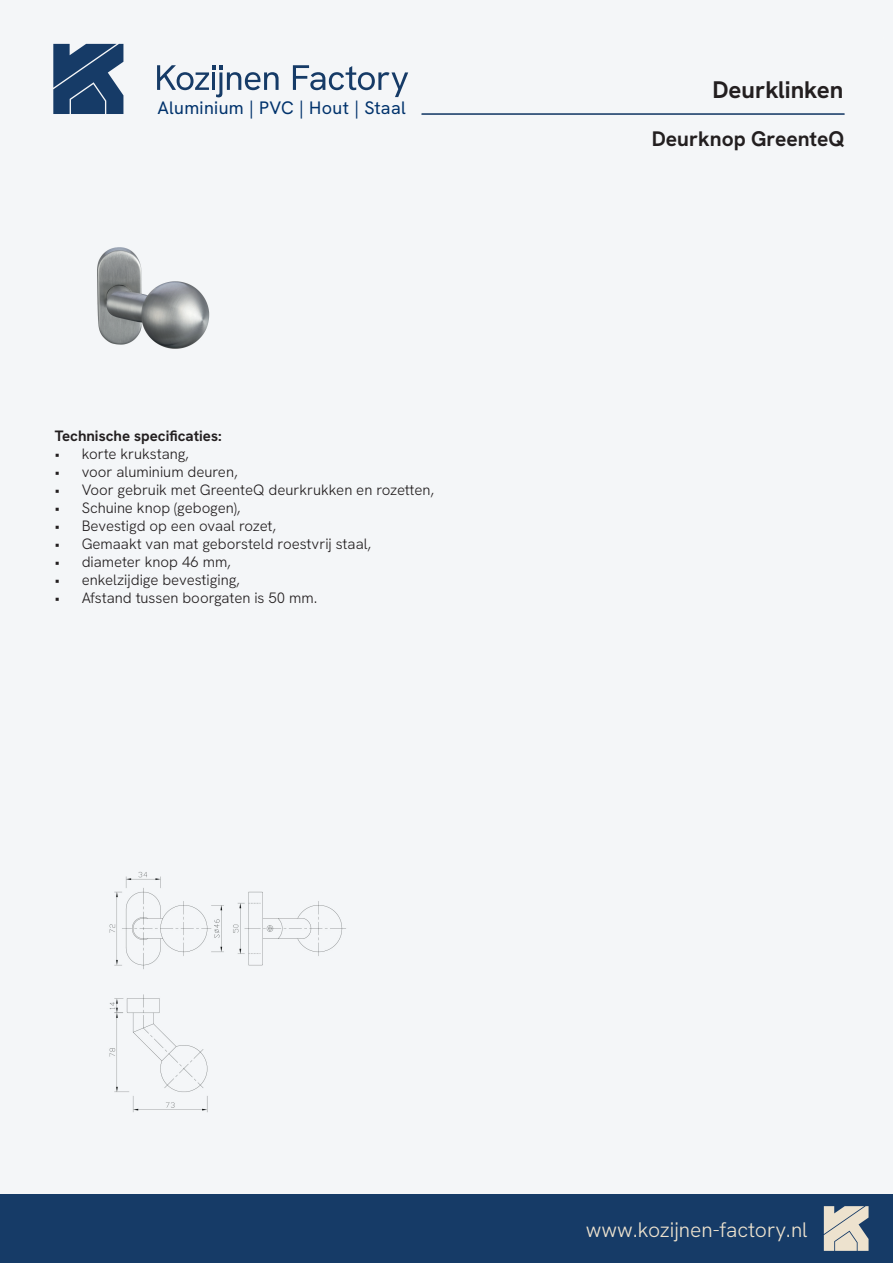
<style>
.page{position:relative;width:893px;height:1263px;background:#fff}
.page>*{position:absolute;margin:0;border:0;box-sizing:border-box;transform-origin:0 0}
.t1{font:700 24px "Hanken Grotesk";color:#231f20}
.t2{font:300 21px "Hanken Grotesk";color:#ede2ce}
.t3{font:700 21px "Hanken Grotesk";color:#231f20}
.t4{font:18px "Hanken Grotesk";letter-spacing:.02em;color:#00326c}
.t5{font:300 15px "Hanken Grotesk";color:#231f20}
.t6{font:700 15px "Hanken Grotesk";color:#231f20}
</style>
<div class="page">
<div style="left:0;top:0;width:893px;height:1194px;background:#f4f6f8"></div>
<hr style="left:422px;top:113px;width:422px;height:2px;background:#163b67">
<svg style="left:157px;top:65px;width:122px;height:32px"></svg>
<svg style="left:293px;top:65px;width:115px;height:32px"></svg>
<svg style="left:53px;top:44px;width:70px;height:70px"></svg>
<div style="left:0;top:1194px;width:893px;height:69px;background:#163b67"></div>
<svg style="left:824px;top:1206px;width:44px;height:45px"></svg>
<img style="left:97px;top:247px;width:113px;height:102px">
<img style="left:109px;top:871px;width:237px;height:242px">
<p class="t4" style="left:157px;top:96px;width:250px">Aluminium | PVC | Hout | Staal</p>
<p class="t6" style="left:55px;top:426px;width:169px">Technische specificaties:</p>
<p class="t5" style="left:55px;top:444px;width:136px">• korte krukstang,</p>
<p class="t5" style="left:55px;top:462px;width:184px">• voor aluminium deuren,</p>
<p class="t5" style="left:55px;top:480px;width:381px">• Voor gebruik met GreenteQ deurkrukken en rozetten,</p>
<p class="t5" style="left:55px;top:498px;width:187px">• Schuine knop (gebogen),</p>
<p class="t5" style="left:55px;top:516px;width:223px">• Bevestigd op een ovaal rozet,</p>
<p class="t5" style="left:55px;top:534px;width:318px">• Gemaakt van mat geborsteld roestvrij staal,</p>
<p class="t5" style="left:55px;top:552px;width:178px">• diameter knop 46 mm,</p>
<p class="t5" style="left:55px;top:570px;width:187px">• enkelzijdige bevestiging,</p>
<p class="t5" style="left:55px;top:588px;width:264px">• Afstand tussen boorgaten is 50 mm.</p>
<h1 class="t1" style="left:712px;top:74px;width:133px">Deurklinken</h1>
<h2 class="t3" style="left:652px;top:125px;width:195px">Deurknop GreenteQ</h2>
<h2 class="t2" style="left:586px;top:1216px;width:223px">www.kozijnen-factory.nl</h2>
</div>
